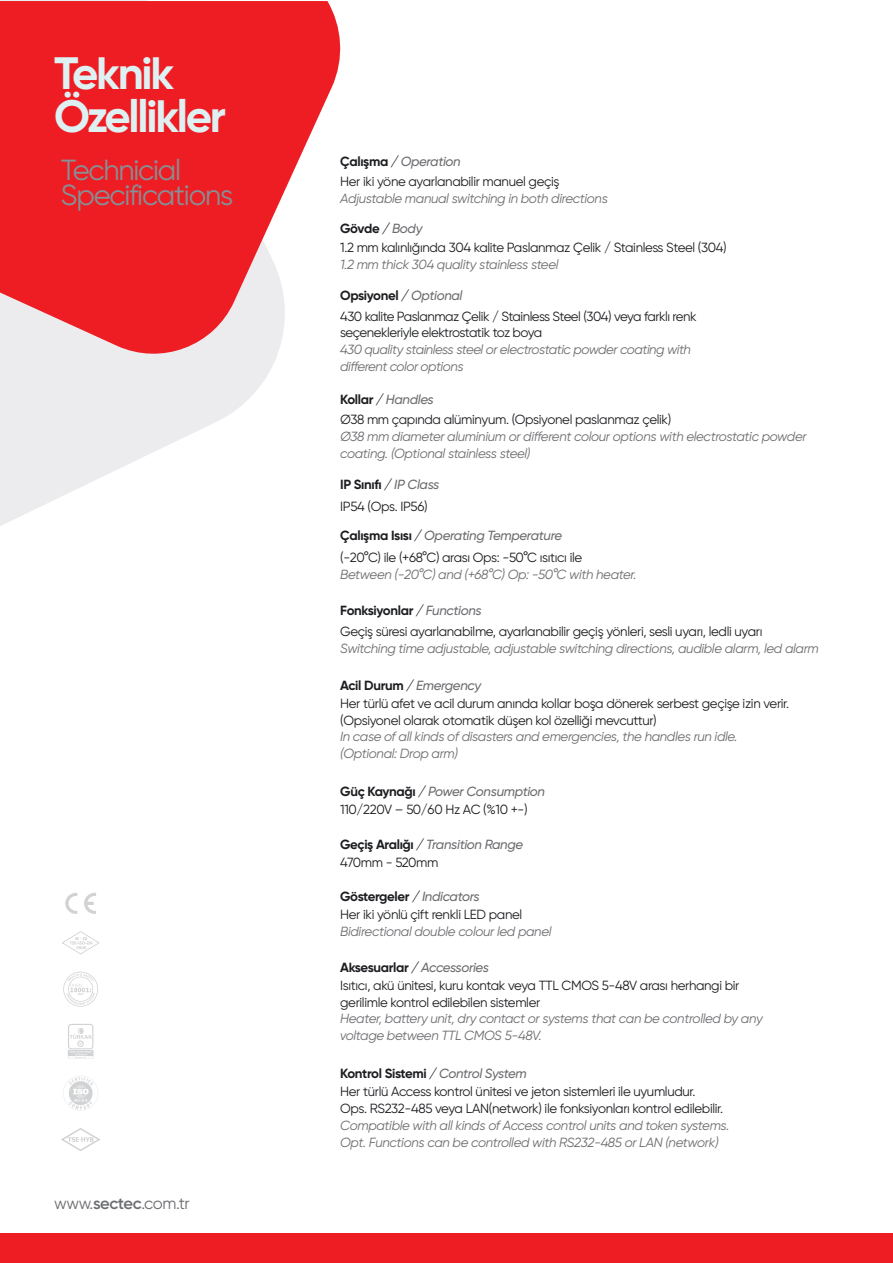
<style>
.page{position:relative;width:893px;height:1263px;background:#fff}
.page>*{position:absolute;margin:0;border:0;box-sizing:border-box;transform-origin:0 0}
.t1{font:700 45.3px/42.9px "Gilroy";letter-spacing:-.05em;color:#ddf1f3}
.t2{font:29.1px/25.5px "Gilroy";letter-spacing:-.04em;color:#869096}
.t3{font:16.5px "Gilroy";letter-spacing:-.02em;color:#6c6d70}
.t4{font:13.35px/18.3px "Gilroy";letter-spacing:-.025em;color:#1c1d20}
.t5{font:italic 13.35px/16.8px "Gilroy";letter-spacing:-.025em;color:#6c6d70}
.t6{font:italic 500 13.35px/18.3px "Gilroy";letter-spacing:-.025em;color:#6c6d70}
.s1{font-weight:700}
.s2{font-weight:500;font-style:italic}
.s3{font-weight:500;font-style:italic;color:#6c6d70}
.s4{font-weight:600}
.s5{font-weight:700;font-style:normal;color:#1c1d20}
.s6{color:#1c1d20}
.s7{font-weight:400;font-style:normal;color:#1c1d20}
</style>
<div class="page">
<svg style="left:0;top:0;width:272px;height:526px;fill:#ececee"></svg>
<svg style="left:0;top:1px;width:341px;height:365px;background:#ef474c"></svg>
<div style="left:0;top:1233px;width:893px;height:30px;background:#ee1d23"></div>
<svg style="left:68px;top:1024px;width:25px;height:34px"></svg>
<svg style="left:63px;top:972px;width:35px;height:35px"></svg>
<svg style="left:63px;top:1076px;width:35px;height:35px"></svg>
<svg style="left:62px;top:931px;width:38px;height:23px"></svg>
<svg style="left:61px;top:1128px;width:39px;height:23px"></svg>
<svg style="left:65px;top:893px;width:31px;height:21px"></svg>
<h1 class="t1" style="left:54px;top:51px;width:174px">Teknik<br>Özellikler</h1>
<h2 class="t2" style="left:61px;top:156px;width:174px">Technicial<br>Specifications</h2>
<p class="t4" style="left:340px;top:152px;width:221px;line-height:19.5px"><span class="s1">Çalışma</span> <span class="s2">/</span> <span class="s3">Operation<br></span>Her iki yöne ayarlanabilir manuel geçiş</p>
<p class="t5" style="left:340px;top:189px;width:269px">Adjustable manual switching in both directions</p>
<p class="t4" style="left:340px;top:219px;width:388px;line-height:18.8px"><span class="s1">Gövde</span> <span class="s2">/</span> <span class="s3">Body<br></span>1.2 mm kalınlığında 304 kalite Paslanmaz Çelik / Stainless Steel (304)</p>
<p class="t5" style="left:340px;top:256px;width:220px">1.2 mm thick 304 quality stainless steel</p>
<p class="t4" style="left:340px;top:284px;width:358px;line-height:21.1px"><span class="s1">Opsiyonel</span> <span class="s2">/</span> <span class="s3">Optional<br></span>430 kalite Paslanmaz Çelik / Stainless Steel (304) veya farklı renk</p>
<p class="t4" style="left:340px;top:323px;width:204px">seçenekleriyle elektrostatik toz boya</p>
<p class="t5" style="left:340px;top:341px;width:352px">430 quality stainless steel or electrostatic powder coating with different color options</p>
<p class="t3" style="left:54px;top:1193px;width:137px">www.<span class="s4">sectec</span>.com.tr</p>
<p class="t4" style="left:340px;top:389px;width:333px;line-height:20.4px"><span class="s1">Kollar</span> <span class="s2">/</span> <span class="s3">Handles<br></span>Ø38 mm çapında alüminyum. (Opsiyonel paslanmaz çelik)</p>
<p class="t5" style="left:340px;top:428px;width:468px">Ø38 mm diameter aluminium or different colour options with electrostatic powder coating. (Optional stainless steel)</p>
<p class="t4" style="left:340px;top:473px;width:101px;line-height:21.6px"><span class="s1">IP Sınıfı</span> <span class="s2">/</span> <span class="s3">IP Class<br></span>IP54 (Ops. IP56)</p>
<p class="t4" style="left:340px;top:524px;width:244px;line-height:22px"><span class="s1">Çalışma Isısı</span> <span class="s2">/</span> <span class="s3">Operating Temperature </span>(-20°C) ile (+68°C) arası Ops: -50°C ısıtıcı ile</p>
<p class="t5" style="left:340px;top:565px;width:298px">Between (-20°C) and (+68°C) Op: -50°C with heater.</p>
<p class="t4" style="left:340px;top:599px;width:424px;line-height:21.1px"><span class="s1">Fonksiyonlar</span> <span class="s2">/</span> <span class="s3">Functions<br></span>Geçiş süresi ayarlanabilme, ayarlanabilir geçiş yönleri, sesli uyarı, ledli uyarı</p>
<p class="t5" style="left:340px;top:639px;width:480px">Switching time adjustable, adjustable switching directions, audible alarm, led alarm</p>
<p class="t4" style="left:340px;top:676px;width:451px"><span class="s1">Acil Durum</span> <span class="s2">/</span> <span class="s3">Emergency<br></span>Her türlü afet ve acil durum anında kollar boşa dönerek serbest geçişe izin verir.</p>
<p class="t4" style="left:340px;top:711px;width:318px">(Opsiyonel olarak otomatik düşen kol özelliği mevcuttur)</p>
<p class="t5" style="left:340px;top:728px;width:399px">In case of all kinds of disasters and emergencies, the handles run idle. (Optional: Drop arm)</p>
<p class="t4" style="left:340px;top:782px;width:206px"><span class="s1">Güç Kaynağı</span> <span class="s2">/</span> <span class="s3">Power Consumption<br></span>110/220V – 50/60 Hz AC (%10 +-)</p>
<p class="t6" style="left:340px;top:835px;width:185px"><span class="s5">Geçiş Aralığı</span> <span class="s6">/</span> Transition Range<br><span class="s7">470mm - 520mm</span></p>
<p class="t4" style="left:340px;top:887px;width:184px"><span class="s1">Göstergeler</span> <span class="s2">/</span> <span class="s3">Indicators<br></span>Her iki yönlü çift renkli LED panel</p>
<p class="t5" style="left:340px;top:923px;width:213px">Bidirectional double colour led panel</p>
<p class="t4" style="left:340px;top:958px;width:401px"><span class="s1">Aksesuarlar</span> <span class="s2">/</span> <span class="s3">Accessories<br></span>Isıtıcı, akü ünitesi, kuru kontak veya TTL CMOS 5-48V arası herhangi bir</p>
<p class="t4" style="left:340px;top:993px;width:202px">gerilimle kontrol edilebilen sistemler</p>
<p class="t5" style="left:340px;top:1010px;width:424px">Heater, battery unit, dry contact or systems that can be controlled by any voltage between TTL CMOS 5-48V.</p>
<p class="t4" style="left:340px;top:1064px;width:357px"><span class="s1">Kontrol Sistemi</span> <span class="s2">/</span> <span class="s3">Control System<br></span>Her türlü Access kontrol ünitesi ve jeton sistemleri ile uyumludur.</p>
<p class="t4" style="left:340px;top:1099px;width:384px">Ops. RS232-485 veya LAN(network) ile fonksiyonları kontrol edilebilir.</p>
<p class="t5" style="left:340px;top:1117px;width:391px">Compatible with all kinds of Access control units and token systems.<br>Opt. Functions can be controlled with RS232-485 or LAN (network)</p>
</div>
